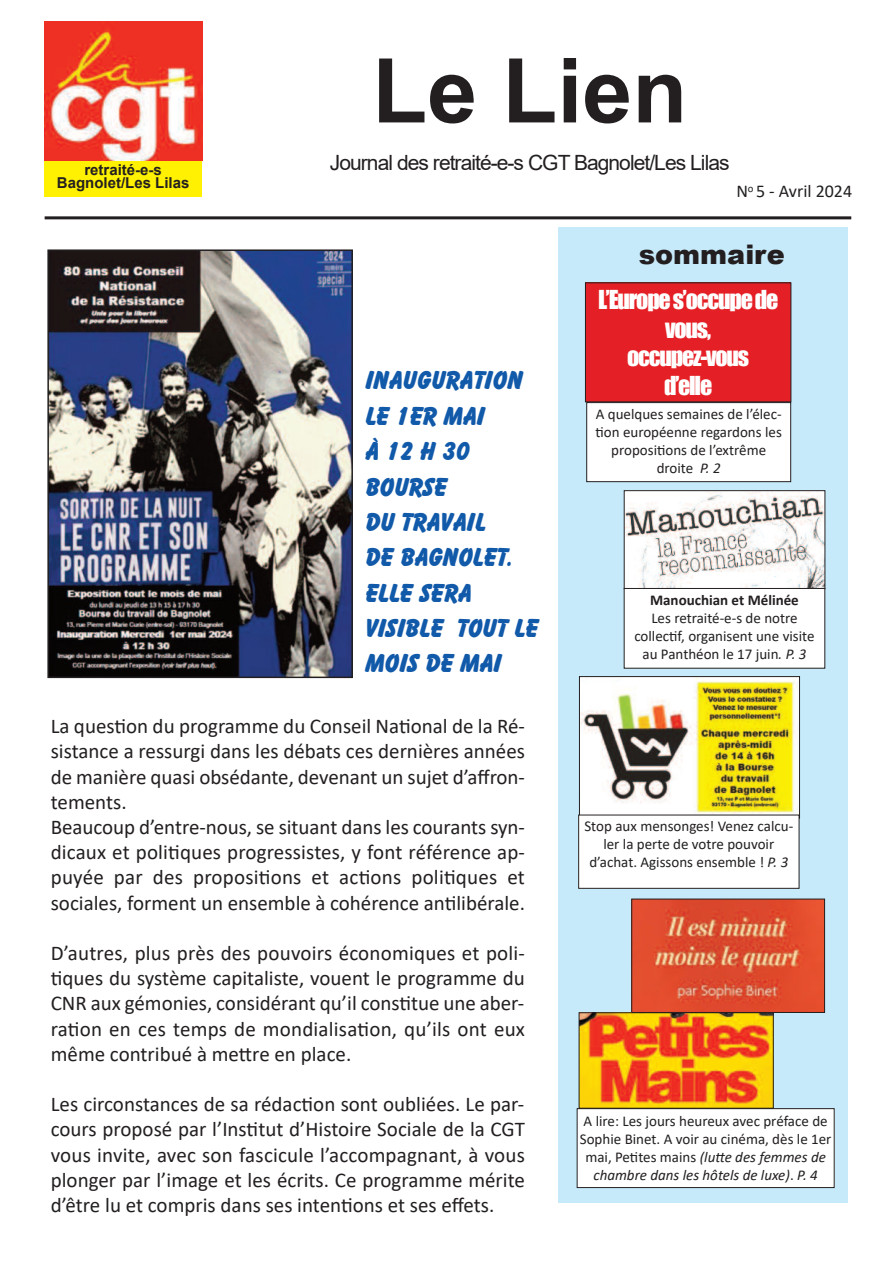
<style>
.page{position:relative;width:893px;height:1263px;background:#fff}
.page>*{position:absolute;margin:0;border:0;box-sizing:border-box;transform-origin:0 0}
.t1{font:700 90px "Arial";color:#231f20}
.t2{font:27px/35.4px "Balloon";color:#1159a9}
.t3{font:900 27px "Arial";color:#231f20}
.t4{font:24px/28.8px "Impact";letter-spacing:-.05em;color:#fff;text-align:center}
.t5{font:21px/25.2px "Calibri";color:#231f20;text-align:justify}
.t6{font:21px "Arial";letter-spacing:-.045em;color:#231f20}
.t7{font:18px "Calibri";color:#231f20}
.t8{font:15px/18px "Calibri";color:#231f20;text-align:center}
.t9{font:700 15px/13.5px "Arial";color:#231f20;text-align:center}
.t10{font:700 15px "Calibri";color:#231f20}
.s1{font-style:italic}
</style>
<div class="page">
<img style="left:44px;top:21px;width:159px;height:139px">
<div style="left:45px;top:161px;width:157px;height:36px;background:#fff101"></div>
<div style="left:559px;top:228px;width:289px;height:975px;background:#c6eafa"></div>
<img style="left:626px;top:492px;width:197px;height:95px">
<div style="left:624px;top:490px;width:201px;height:99px;border:1px solid #231f20"></div>
<img style="left:581px;top:678px;width:217px;height:137px">
<div style="left:579px;top:676px;width:221px;height:142px;border:1px solid #231f20"></div>
<img style="left:581px;top:1014px;width:191px;height:92px">
<div style="left:579px;top:1012px;width:195px;height:96px;border:1px solid #231f20"></div>
<div style="left:587px;top:403px;width:204px;height:79px;background:#fff"></div>
<div style="left:586px;top:402px;width:205px;height:80px;border:1px solid #231f20"></div>
<div style="left:624px;top:588px;width:201px;height:80px;background:#fff"></div>
<div style="left:624px;top:588px;width:201px;height:80px;border:1px solid #231f20"></div>
<div style="left:579px;top:815px;width:220px;height:73px;background:#fff"></div>
<div style="left:578px;top:815px;width:221px;height:74px;border:1px solid #231f20"></div>
<img style="left:50px;top:252px;width:300px;height:423px">
<div style="left:47px;top:249px;width:306px;height:429px;border:2px solid #231f20"></div>
<hr style="left:45px;top:216px;width:806px;height:3px;background:#231f20">
<div style="left:585px;top:283px;width:206px;height:119px;background:#e41f25"></div>
<img style="left:633px;top:901px;width:190px;height:110px">
<div style="left:631px;top:899px;width:194px;height:114px;border:1px solid #231f20"></div>
<div style="left:577px;top:1109px;width:257px;height:78px;background:#fff"></div>
<div style="left:577px;top:1108px;width:257px;height:80px;border:1px solid #231f20"></div>
<p class="t9" style="left:57px;top:163px;width:134px">retraité-e-s<br>Bagnolet/Les Lilas</p>
<h1 class="t1" style="left:372px;top:41px;width:317px">Le Lien</h1>
<p class="t6" style="left:330px;top:151px;width:401px">Journal des retraité-e-s CGT Bagnolet/Les Lilas</p>
<p class="t7" style="left:736px;top:184px;width:117px">N<sup>o</sup> 5 - Avril 2024</p>
<p class="t2" style="left:366px;top:363px;width:174px">INAUGURATION<br>LE 1ER MAI<br>À12H30<br>BOURSE<br>DU TRAVAIL<br>DE BAGNOLET.<br>ELLE SERA<br>VISIBLE TOUT LE<br>MOIS DE MAI</p>
<p class="t3" style="left:639px;top:235px;width:147px">sommaire</p>
<p class="t4" style="left:598px;top:285px;width:182px">L’Europes’occupede vous,<br>occupez-vous<br>d’elle</p>
<p class="t8" style="left:595px;top:406px;width:188px">A quelques semaines de l’élec&shy;tion européenne regardons les propositions de l’extrême droite <span class="s1">P. 2</span></p>
<p class="t10" style="left:650px;top:593px;width:150px">Manouchian et Mélinée</p>
<p class="t8" style="left:634px;top:610px;width:182px">Les retraité-e-s de notre collectif, organisent une visite au Panthéon le 17 juin<span class="s1">. P. 3</span></p>
<p class="t5" style="left:51px;top:715px;width:476px;text-align:left">La question du programme du Conseil National de la Ré&shy;sistance a ressurgi dans les débats ces dernières années de manière quasi obsédante, devenant un sujet d’affron&shy;tements.<br>Beaucoup d’entre-nous, se situant dans les courants syn&shy;dicaux et politiques progressistes, y font référence ap&shy;puyée par des propositions et actions politiques et sociales, forment un ensemble à cohérence antilibérale.</p>
<p class="t5" style="left:51px;top:942px;width:476px">D’autres, plus près des pouvoirs économiques et poli&shy;tiques du système capitaliste, vouent le programme du CNR aux gémonies, considérant qu’il constitue une aber&shy;ration en ces temps de mondialisation, qu’ils ont eux même contribué à mettre en place.</p>
<p class="t5" style="left:51px;top:1093px;width:476px">Les circonstances de sa rédaction sont oubliées. Le par&shy;cours proposé par l’Institut d’Histoire Sociale de la CGT vous invite, avec son fascicule l’accompagnant, à vous plonger par l’image et les écrits. Ce programme mérite d’être lu et compris dans ses intentions et ses effets.</p>
<p class="t8" style="left:584px;top:818px;width:210px">Stop aux mensonges! Venez calcu&shy;ler la perte de votre pouvoir d’achat. Agissons ensemble ! <span class="s1">P. 3</span></p>
<p class="t8" style="left:580px;top:1113px;width:253px">A lire: Les jours heureux avec préface de Sophie Binet. A voir au cinéma, dès le 1er mai, Petites mains <span class="s1">(lutte des femmes de chambre dans les hôtels de luxe)</span>. <span class="s1">P. 4</span></p>
</div>
